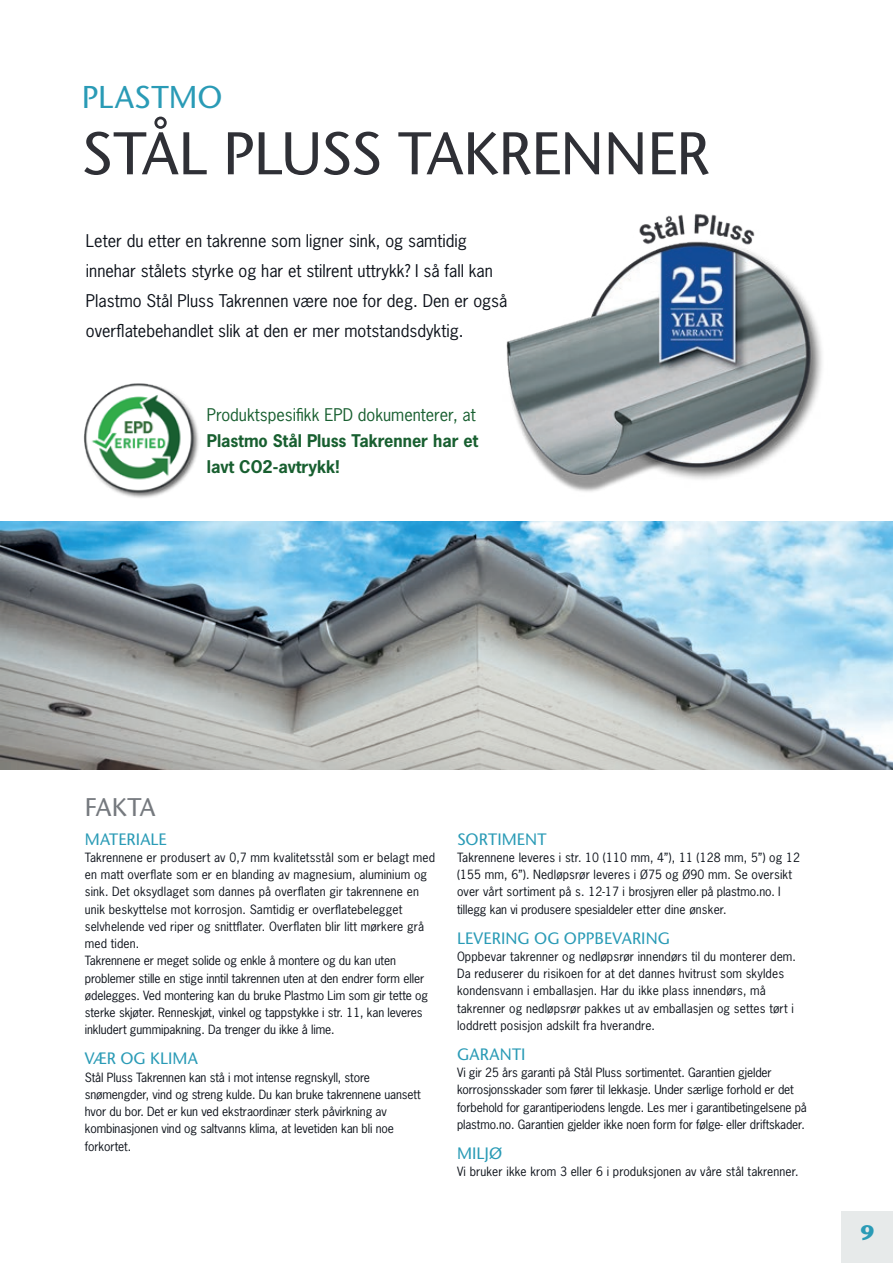
<style>
.page{position:relative;width:893px;height:1263px;background:#fff}
.page>*{position:absolute;margin:0;border:0;box-sizing:border-box;transform-origin:0 0}
.t1{font:500 60px "Stone Sans ITC Std";letter-spacing:-.015em;color:#2f3036}
.t2{font:500 31.5px "Stone Sans ITC Std";letter-spacing:.005em;color:#2a9bb6}
.t3{font:500 25.5px "Stone Sans ITC Std";letter-spacing:-.02em;color:#75797e}
.t4{font:700 21px "Stone Sans ITC Std";color:#2a9bb6}
.t5{font:16.5px/30px "News Gothic Std";color:#0d121a}
.t6{font:500 16.5px "Stone Sans ITC Std";letter-spacing:.005em;color:#2a9bb6}
.t7{font:700 16.5px/26.2px "News Gothic Std";color:#185f30}
.t8{font:16.5px "News Gothic Std";color:#185f30}
.t9{font:12px/17.2px "News Gothic Std";letter-spacing:.01em;color:#0d121a}
.t10{font:12px/17.2px "News Gothic Std";letter-spacing:-.01em;color:#0d121a}
</style>
<div class="page">
<img style="left:0;top:522px;width:893px;height:247px">
<img style="left:485px;top:214px;width:408px;height:355px">
<img style="left:84px;top:383px;width:115px;height:115px">
<div style="left:842px;top:1212px;width:51px;height:51px;background:#e7eaea"></div>
<h2 class="t2" style="left:82px;top:77px;width:142px">PLASTMO</h2>
<h1 class="t1" style="left:81px;top:117px;width:630px">STÅL PLUSS TAKRENNER</h1>
<h3 class="t5" style="left:86px;top:225px;width:423px">Leter du etter en takrenne som ligner sink, og samtidig innehar stålets styrke og har et stilrent uttrykk? I så fall kan Plastmo Stål Pluss Takrennen være noe for deg. Den er også overflatebehandlet slik at den er mer motstandsdyktig.</h3>
<h3 class="t8" style="left:207px;top:404px;width:270px">Produktspesifikk EPD dokumenterer, at</h3>
<h3 class="t7" style="left:207px;top:427px;width:273px">Plastmo Stål Pluss Takrenner har et lavt CO2-avtrykk!</h3>
<h3 class="t3" style="left:85px;top:791px;width:72px">FAKTA</h3>
<h3 class="t6" style="left:85px;top:829px;width:84px">MATERIALE</h3>
<p class="t9" style="left:85px;top:849px;width:352px">Takrennene er produsert av 0,7 mm kvalitetsstål som er belagt med en matt overflate som er en blanding av magnesium, aluminium og sink. Det oksydlaget som dannes på overflaten gir takrennene en unik beskyttelse mot korrosjon. Samtidig er overflatebelegget selvhelende ved riper og snittflater. Overflaten blir litt mørkere grå med tiden.<br>Takrennene er meget solide og enkle å montere og du kan uten problemer stille en stige inntil takrennen uten at den endrer form eller ødelegges. Ved montering kan du bruke Plastmo Lim som gir tette og sterke skjøter. Renneskjøt, vinkel og tappstykke i str. 11, kan leveres inkludert gummipakning. Da trenger du ikke å lime.</p>
<h3 class="t6" style="left:85px;top:1048px;width:114px">VÆR OG KLIMA</h3>
<p class="t10" style="left:85px;top:1068px;width:337px">Stål Pluss Takrennen kan stå i mot intense regnskyll, store snømengder, vind og streng kulde. Du kan bruke takrennene uansett hvor du bor. Det er kun ved ekstraordinær sterk påvirkning av kombinasjonen vind og saltvanns klima, at levetiden kan bli noe forkortet.</p>
<h3 class="t6" style="left:457px;top:829px;width:91px">SORTIMENT</h3>
<p class="t9" style="left:457px;top:849px;width:344px">Takrennene leveres i str. 10 (110 mm, 4”), 11 (128 mm, 5”) og 12 (155 mm, 6”). Nedløpsrør leveres i Ø75 og Ø90 mm. Se oversikt over vårt sortiment på s. 12-17 i brosjyren eller på plastmo.no. I tillegg kan vi produsere spesialdeler etter dine ønsker.</p>
<h3 class="t6" style="left:457px;top:928px;width:215px">LEVERING OG OPPBEVARING</h3>
<p class="t9" style="left:457px;top:948px;width:341px">Oppbevar takrenner og nedløpsrør innendørs til du monterer dem.<br>Da reduserer du risikoen for at det dannes hvitrust som skyldes kondensvann i emballasjen. Har du ikke plass innendørs, må takrenner og nedløpsrør pakkes ut av emballasjen og settes tørt i loddrett posisjon adskilt fra hverandre.</p>
<h3 class="t6" style="left:457px;top:1044px;width:70px">GARANTI</h3>
<p class="t10" style="left:457px;top:1064px;width:351px">Vi gir 25 års garanti på Stål Pluss sortimentet. Garantien gjelder korrosjonsskader som fører til lekkasje. Under særlige forhold er det forbehold for garantiperiodens lengde. Les mer i garantibetingelsene på plastmo.no. Garantien gjelder ikke noen form for følge- eller driftskader.</p>
<h3 class="t6" style="left:457px;top:1143px;width:47px">MILJØ</h3>
<p class="t9" style="left:457px;top:1163px;width:343px">Vi bruker ikke krom 3 eller 6 i produksjonen av våre stål takrenner.</p>
<h3 class="t4" style="left:860px;top:1219px;width:16px">9</h3>
</div>
